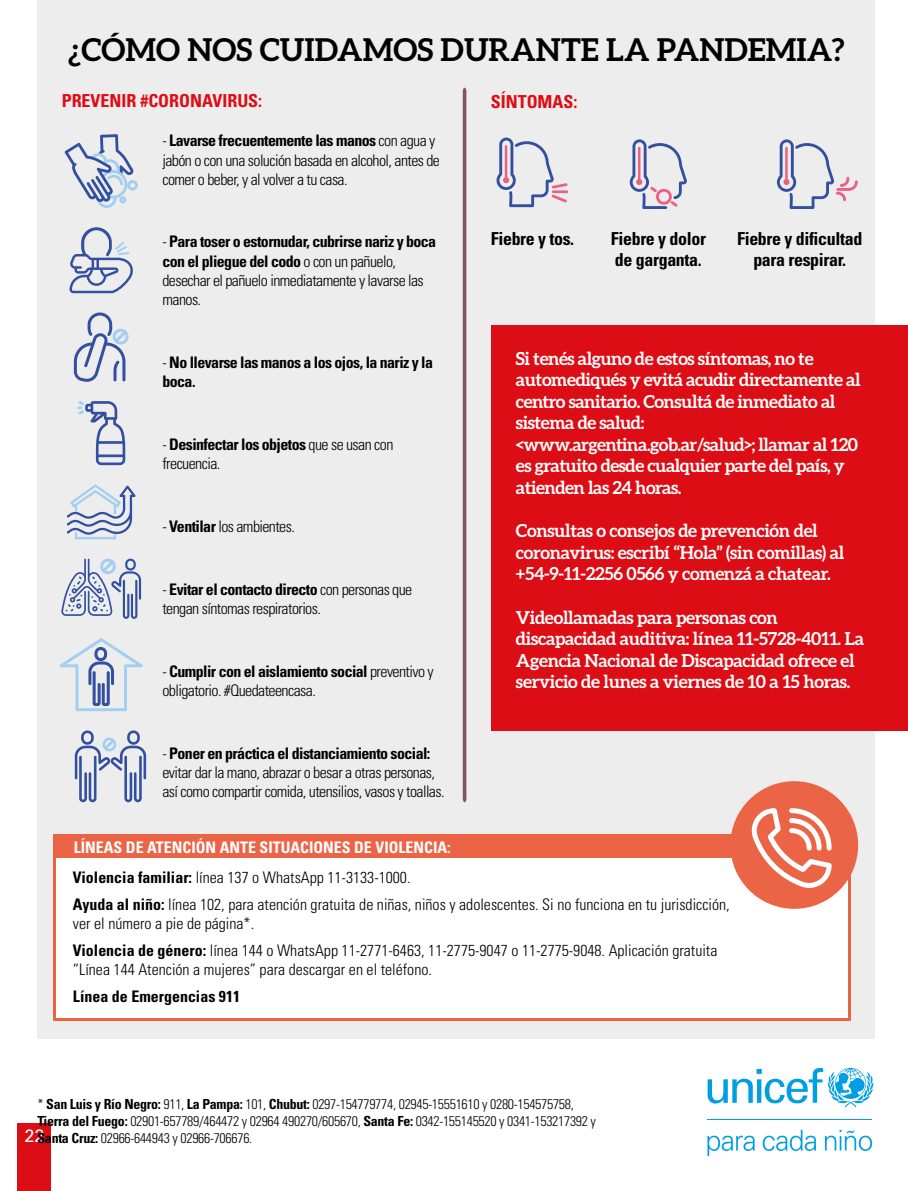
<style>
.page{position:relative;width:908px;height:1191px;background:#fff}
.page>*{position:absolute;margin:0;border:0;box-sizing:border-box;transform-origin:0 0}
.t1{font:700 31.4px "Aleo";color:#000}
.t2{font:700 18px/21.4px "Aleo";letter-spacing:-.02em;color:#fff}
.t3{font:700 condensed 18px/21.4px "Univers";letter-spacing:-.02em;color:#000}
.t4{font:700 condensed 18px "Univers";color:#dc0d15}
.t5{font:18px "Univers";color:#fff}
.t6{font:300 condensed 16px/19px "Univers";letter-spacing:-.035em;color:#000}
.t7{font:300 condensed 16px/27px "Univers";color:#000}
.t8{font:700 condensed 16px/19px "Univers";letter-spacing:-.035em;color:#000}
.t9{font:700 condensed 16px "Univers";color:#fff}
.t10{font:700 condensed 16px "Univers";color:#000}
.t11{font:300 condensed 14px/16.8px "Univers";letter-spacing:-.02em;color:#000}
.s1{font-weight:700}
.s2{font-weight:300}
</style>
<div class="page">
<div style="left:17px;top:1123px;width:33px;height:68px;background:#dc0d15"></div>
<div style="left:38px;top:0;width:836px;height:1038px;background:#ededed"></div>
<div style="left:54px;top:857px;width:794px;height:161px;background:#fff"></div>
<div style="left:55px;top:834px;width:794px;height:23px;background:#ec6446"></div>
<hr style="left:55px;top:1018px;width:794px;height:3px;background:#ec6446">
<div style="left:730px;top:781px;width:127px;height:128px;background:#ec6446;border-radius:50%"></div>
<svg style="left:707px;top:1068px;width:166px;height:39px"></svg>
<hr style="left:707px;top:1118px;width:164px;height:1px;background:#009fe3">
<svg style="left:707px;top:1135px;width:47px;height:21px"></svg>
<svg style="left:762px;top:1129px;width:53px;height:22px"></svg>
<svg style="left:824px;top:1129px;width:47px;height:22px"></svg>
<svg style="left:65px;top:134px;width:73px;height:74px"></svg>
<svg style="left:74px;top:312px;width:54px;height:70px"></svg>
<svg style="left:75px;top:730px;width:71px;height:72px"></svg>
<svg style="left:60px;top:638px;width:83px;height:73px"></svg>
<svg style="left:462px;top:88px;width:4px;height:714px;background:#967081"></svg>
<svg style="left:69px;top:227px;width:64px;height:66px"></svg>
<svg style="left:77px;top:401px;width:48px;height:64px"></svg>
<svg style="left:67px;top:484px;width:68px;height:55px"></svg>
<svg style="left:61px;top:558px;width:80px;height:61px"></svg>
<svg style="left:629px;top:139px;width:57px;height:70px"></svg>
<svg style="left:777px;top:139px;width:80px;height:70px"></svg>
<hr style="left:551px;top:190px;width:17px;height:3px;background:#ec6083">
<svg style="left:496px;top:138px;width:71px;height:69px"></svg>
<div style="left:490px;top:325px;width:417px;height:405px;background:#dc0d15"></div>
<svg style="left:751px;top:808px;width:80px;height:80px"></svg>
<hr style="left:847px;top:874px;width:2px;height:147px;background:#ec6446">
<hr style="left:54px;top:834px;width:2px;height:187px;background:#ec6446">
<h1 class="t1" style="left:68px;top:32px;width:777px">¿CÓMO NOS CUIDAMOS DURANTE LA PANDEMIA?</h1>
<p class="t4" style="left:62px;top:89px;width:202px">PREVENIR #CORONAVIRUS:</p>
<p class="t6" style="left:162px;top:131px;width:279px">- <span class="s1">Lavarse frecuentemente las manos</span> con agua y jabón o con una solución basada en alcohol, antes de comer o beber, y al volver a tu casa.</p>
<p class="t6" style="left:162px;top:232px;width:275px">- <span class="s1">Para toser o estornudar, cubrirse nariz y boca con el pliegue del codo</span> o con un pañuelo, desechar el pañuelo inmediatamente y lavarse las manos.</p>
<p class="t8" style="left:162px;top:352px;width:272px"><span class="s2">-</span> No llevarse las manos a los ojos, la nariz y la boca.</p>
<p class="t6" style="left:162px;top:434px;width:232px">- <span class="s1">Desinfectar los objetos</span> que se usan con frecuencia.</p>
<p class="t6" style="left:162px;top:516px;width:134px">- <span class="s1">Ventilar</span> los ambientes.</p>
<p class="t6" style="left:162px;top:579px;width:251px">- <span class="s1">Evitar el contacto directo</span> con personas que tengan síntomas respiratorios.</p>
<p class="t6" style="left:162px;top:661px;width:272px">- <span class="s1">Cumplir con el aislamiento social</span> preventivo y obligatorio. #Quedateencasa.</p>
<p class="t6" style="left:162px;top:743px;width:283px">- <span class="s1">Poner en práctica el distanciamiento social: </span>evitar dar la mano, abrazar o besar a otras personas, así como compartir comida, utensilios, vasos y toallas.</p>
<p class="t9" style="left:74px;top:837px;width:378px">LÍNEAS DE ATENCIÓN ANTE SITUACIONES DE VIOLENCIA:</p>
<p class="t4" style="left:490px;top:90px;width:88px">SÍNTOMAS:</p>
<p class="t3" style="left:490px;top:227px;width:85px">Fiebre y tos.</p>
<p class="t3" style="left:610px;top:227px;width:97px">Fiebre y dolor de garganta.</p>
<p class="t3" style="left:736px;top:227px;width:127px;text-align:center">Fiebre y dificultad para respirar.</p>
<p class="t2" style="left:515px;top:347px;width:346px">Si tenés alguno de estos síntomas, no te automediqués y evitá acudir directamente al centro sanitario. Consultá de inmediato al sistema de salud: &lt;www.argentina.gob.ar/salud&gt;; llamar al 120 es gratuito desde cualquier parte del país, y atienden las 24 horas.</p>
<p class="t2" style="left:515px;top:520px;width:329px">Consultas o consejos de prevención del coronavirus: escribí “Hola” (sin comillas) al +54-9-11-2256 0566 y comenzá a chatear.</p>
<p class="t2" style="left:515px;top:606px;width:349px">Videollamadas para personas con discapacidad auditiva: línea 11-5728-4011. La Agencia Nacional de Discapacidad ofrece el servicio de lunes a viernes de 10 a 15 horas.</p>
<p class="t7" style="left:73px;top:863px;width:658px"><span class="s1">Violencia familiar:</span> línea 137 o WhatsApp 11-3133-1000.<br><span class="s1">Ayuda al niño:</span> línea 102, para atención gratuita de niñas, niños y adolescentes. Si no funciona en tu jurisdicción,</p>
<p class="t7" style="left:73px;top:909px;width:645px">ver el número a pie de página*.<br><span class="s1">Violencia de género:</span> línea 144 o WhatsApp 11-2771-6463, 11-2775-9047 o 11-2775-9048. Aplicación gratuita</p>
<p class="t7" style="left:73px;top:955px;width:360px">“Línea 144 Atención a mujeres” para descargar en el teléfono.</p>
<p class="t10" style="left:73px;top:986px;width:169px">Línea de Emergencias 911</p>
<p class="t11" style="left:37px;top:1096px;width:560px">* <span class="s1">San Luis y Río Negro:</span> 911, <span class="s1">La Pampa:</span> 101, <span class="s1">Chubut:</span> 0297-154779774, 02945-15551610 y 0280-154575758,<br><span class="s1">Tierra del Fuego:</span> 02901-657789/464472 y 02964 490270/605670, <span class="s1">Santa Fe:</span> 0342-155145520 y 0341-153217392 y<br><span class="s1">Santa Cruz:</span> 02966-644943 y 02966-706676.</p>
<p class="t5" style="left:25px;top:1125px;width:22px">22</p>
</div>
